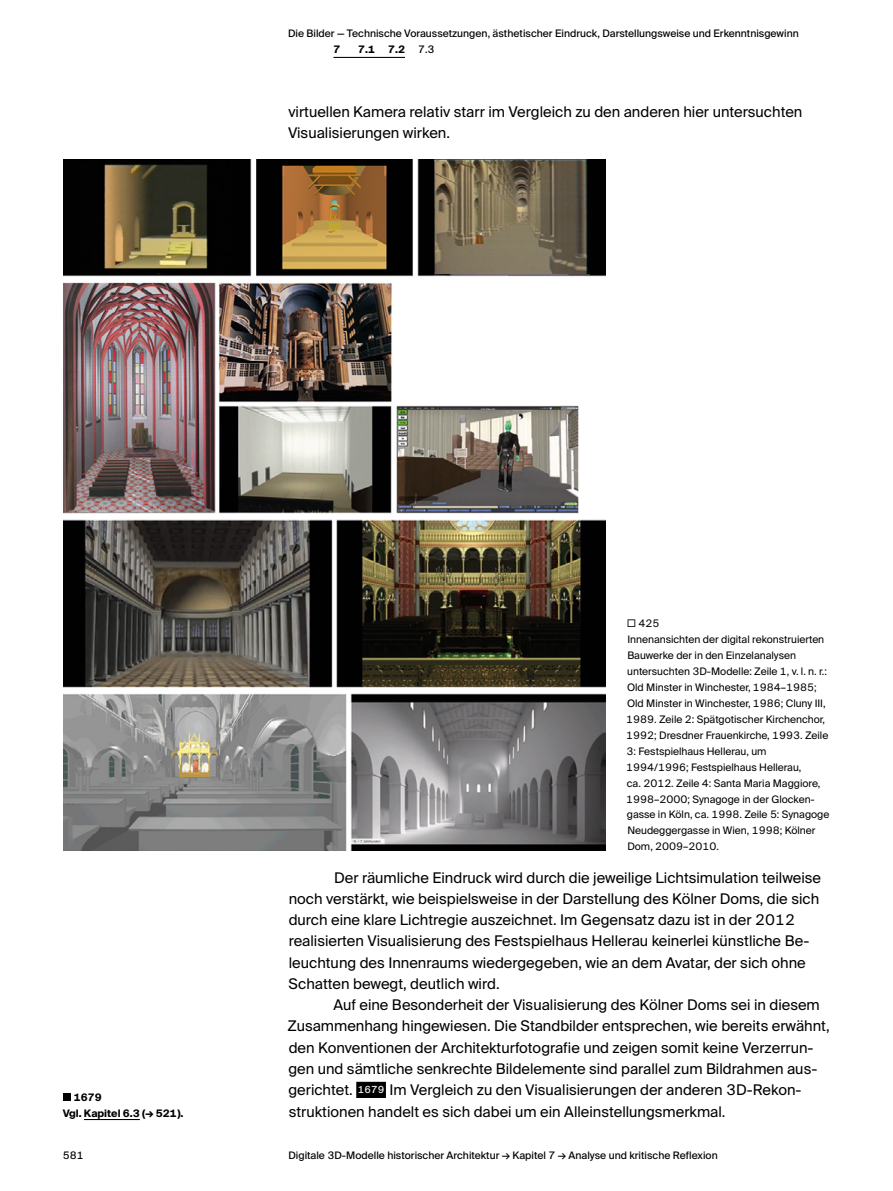
<style>
.page{position:relative;width:893px;height:1191px;background:#fff}
.page>*{position:absolute;margin:0;border:0;box-sizing:border-box;transform-origin:0 0}
.t1{font:14.7px/21.3px "Suisse Intl";color:#000}
.t2{font:10.35px/15.9px "Suisse Intl";letter-spacing:-.005em;color:#000}
.t3{font:10.35px "Suisse Intl";color:#000}
.t4{font:700 10.35px/15.9px "Suisse Intl";color:#000}
.s1{font-weight:300;font-size:14.1px}
.s2{font-size:9.75px;color:#fff}
</style>
<div class="page">
<hr style="left:333px;top:57px;width:72px;height:1px;background:#000">
<div style="left:356px;top:1081px;width:30px;height:17px;background:#000"></div>
<hr style="left:84px;top:1119px;width:56px;height:1px;background:#000">
<div style="left:63px;top:1092px;width:8px;height:8px;background:#000"></div>
<img style="left:63px;top:159px;width:542px;height:691px">
<p class="t3" style="left:288px;top:28px;width:512px">Die Bilder — Technische Voraussetzungen, ästhetischer Eindruck, Darstellungsweise und Erkenntnisgewinn</p>
<p class="t4" style="left:333px;top:42px;width:9px">7</p>
<p class="t4" style="left:358px;top:42px;width:48px">7.1 7.2</p>
<p class="t3" style="left:418px;top:43px;width:18px">7.3</p>
<p class="t1" style="left:288px;top:101px;width:516px">virtuellen Kamera relativ starr im Vergleich zu den anderen hier untersuchten<br>Visualisierungen wirken.</p>
<p class="t4" style="left:63px;top:1089px;width:122px;text-indent:11px">1679<br>Vgl. Kapitel 6.3 (→ 521).</p>
<p class="t3" style="left:63px;top:1149px;width:23px">581</p>
<p class="t2" style="left:626px;top:615px;width:205px"><span class="s1">□</span> 425<br>Innenansichten der digital rekonstruierten Bauwerke der in den Einzelanalysen untersuchten 3D-Modelle: Zeile 1, v. l. n. r.:<br>Old Minster in Winchester, 1984–1985; Old Minster in Winchester, 1986; Cluny III, 1989. Zeile 2: Spätgotischer Kirchenchor, 1992; Dresdner Frauenkirche, 1993. Zeile 3: Festspielhaus Hellerau, um 1994/1996; Festspielhaus Hellerau,<br>ca. 2012. Zeile 4: Santa Maria Maggiore, 1998–2000; Synagoge in der Glocken&shy;gasse in Köln, ca. 1998. Zeile 5: Synagoge Neudeggergasse in Wien, 1998; Kölner Dom, 2009–2010.</p>
<p class="t1" style="left:289px;top:867px;width:534px;text-indent:46px">Der räumliche Eindruck wird durch die jeweilige Lichtsimulation teilweise noch verstärkt, wie beispielsweise in der Darstellung des Kölner Doms, die sich durch eine klare Lichtregie auszeichnet. Im Gegensatz dazu ist in der 2012 realisierten Visualisierung des Festspielhaus Hellerau keinerlei künstliche Be&shy;leuchtung des Innenraums wiedergegeben, wie an dem Avatar, der sich ohne Schatten bewegt, deutlich wird.</p>
<p class="t1" style="left:287px;top:994px;width:544px;text-indent:46px">Auf eine Besonderheit der Visualisierung des Kölner Doms sei in diesem Zusammenhang hingewiesen. Die Standbilder entsprechen, wie bereits erwähnt, den Konventionen der Architekturfotografie und zeigen somit keine Verzerrun&shy;gen und sämtliche senkrechte Bildelemente sind parallel zum Bildrahmen aus&shy;gerichtet. <span class="s2">1679</span> Im Vergleich zu den Visualisierungen der anderen 3D-Rekon&shy;struktionen handelt es sich dabei um ein Alleinstellungsmerkmal.</p>
<p class="t3" style="left:288px;top:1149px;width:431px">Digitale 3D-Modelle historischer Architektur → Kapitel 7 → Analyse und kritische Reflexion</p>
</div>
